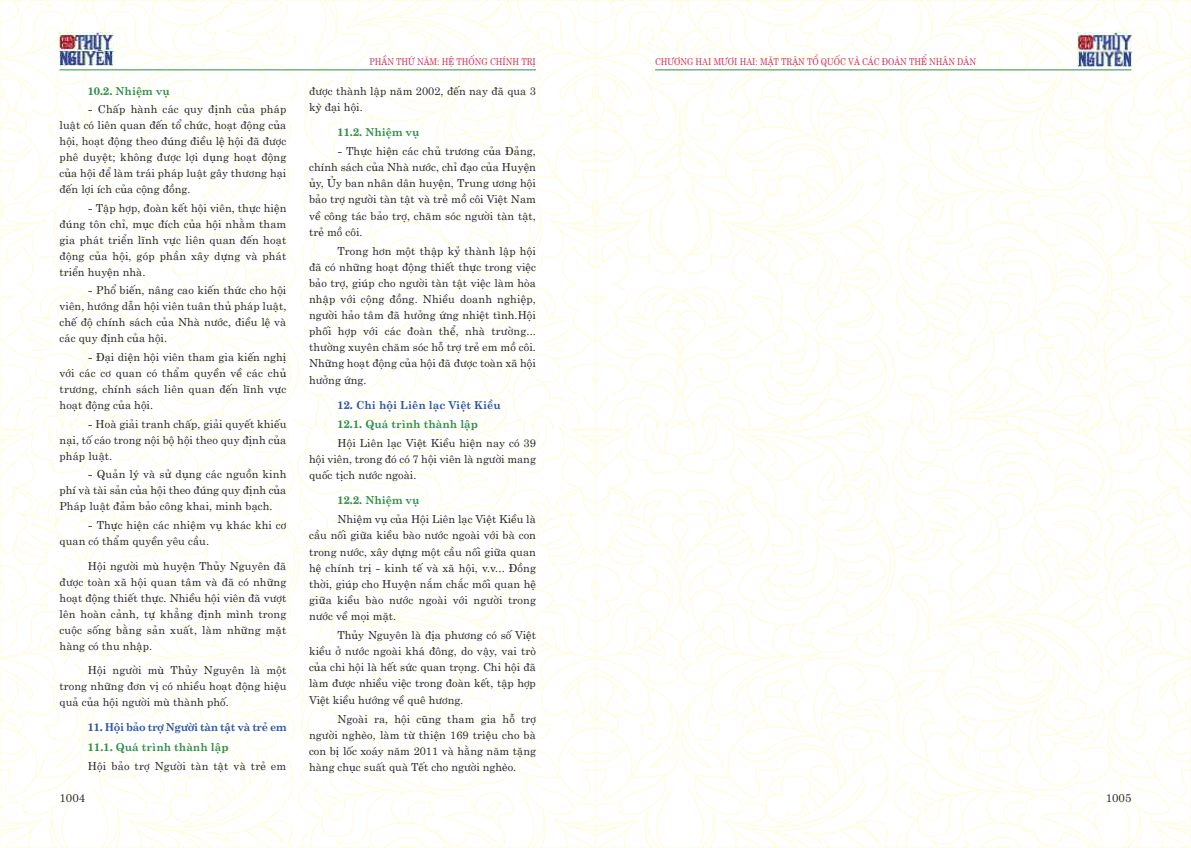
<style>
.page{position:relative;width:1191px;height:848px;background:#fff}
.page>*{position:absolute;margin:0;border:0;box-sizing:border-box;transform-origin:0 0}
.t1{font:11.5px "UTM Centur";color:#272627}
.t2{font:11px/15.9px "UTM Centur";letter-spacing:.005em;color:#272627;text-align:justify}
.t3{font:700 11px "UTM Centur";letter-spacing:.005em;color:#2f8d4d}
.t4{font:700 11px "UTM Centur";letter-spacing:-.025em;color:#2c54a2}
.t5{font:700 11px "UTM Centur";letter-spacing:.005em;color:#2c54a2}
.t6{font:9.5px "UTM Centur";color:#cd3160;scale:.85 1}
</style>
<div class="page">
<img style="left:0;top:0;width:1191px;height:848px">
<hr style="left:655px;top:70px;width:476px;height:1px;background:#2f8d4d">
<img style="left:1077px;top:33px;width:54px;height:33px">
<img style="left:60px;top:32px;width:53px;height:34px">
<hr style="left:60px;top:69px;width:476px;height:1px;background:#2f8d4d">
<p class="t3" style="left:88px;top:81px;width:83px">10.2. Nhiệm vụ</p>
<p class="t2" style="left:60px;top:100px;width:228px;text-indent:28px">- Chấp hành các quy định của pháp luật có liên quan đến tổ chức, hoạt động của hội, hoạt động theo đúng điều lệ hội đã được phê duyệt; không được lợi dụng hoạt động của hội để làm trái pháp luật gây thương hại đến lợi ích của cộng đồng.</p>
<p class="t2" style="left:60px;top:199px;width:228px;text-indent:28px">- Tập hợp, đoàn kết hội viên, thực hiện đúng tôn chỉ, mục đích của hội nhằm tham gia phát triển lĩnh vực liên quan đến hoạt động của hội, góp phần xây dựng và phát triển huyện nhà.</p>
<p class="t2" style="left:60px;top:281px;width:228px;text-indent:28px">- Phổ biến, nâng cao kiến thức cho hội viên, hướng dẫn hội viên tuân thủ pháp luật, chế độ chính sách của Nhà nước, điều lệ và các quy định của hội.</p>
<p class="t2" style="left:60px;top:348px;width:228px;text-indent:28px">- Đại diện hội viên tham gia kiến nghị với các cơ quan có thẩm quyền về các chủ trương, chính sách liên quan đến lĩnh vực hoạt động của hội.</p>
<p class="t2" style="left:60px;top:414px;width:228px;text-indent:28px">- Hoà giải tranh chấp, giải quyết khiếu nại, tố cáo trong nội bộ hội theo quy định của pháp luật.</p>
<p class="t2" style="left:60px;top:465px;width:228px;text-indent:28px">- Quản lý và sử dụng các nguồn kinh phí và tài sản của hội theo đúng quy định của Pháp luật đảm bảo công khai, minh bạch.</p>
<p class="t2" style="left:60px;top:516px;width:228px;text-indent:28px">- Thực hiện các nhiệm vụ khác khi cơ quan có thẩm quyền yêu cầu.</p>
<p class="t2" style="left:60px;top:556px;width:228px;text-indent:28px">Hội người mù huyện Thủy Nguyên đã được toàn xã hội quan tâm và đã có những hoạt động thiết thực. Nhiều hội viên đã vượt lên hoàn cảnh, tự khẳng định mình trong cuộc sống bằng sản xuất, làm những mặt hàng có thu nhập.</p>
<p class="t2" style="left:60px;top:661px;width:228px;text-indent:28px">Hội người mù Thủy Nguyên là một trong những đơn vị có nhiều hoạt động hiệu quả của hội người mù thành phố.</p>
<p class="t4" style="left:88px;top:717px;width:200px">11. Hội bảo trợ Người tàn tật và trẻ em</p>
<p class="t3" style="left:88px;top:737px;width:142px">11.1. Quá trình thành lập</p>
<p class="t2" style="left:88px;top:756px;width:200px">Hội bảo trợ Người tàn tật và trẻ em</p>
<p class="t1" style="left:60px;top:788px;width:27px">1004</p>
<p class="t6" style="left:369px;top:54px;width:197px">PHẦN THỨ NĂM: HỆ THỐNG CHÍNH TRỊ</p>
<p class="t2" style="left:309px;top:81px;width:228px;line-height:16.2px">được thành lập năm 2002, đến nay đã qua 3 kỳ đại hội.</p>
<p class="t3" style="left:337px;top:122px;width:84px">11.2. Nhiệm vụ</p>
<p class="t2" style="left:309px;top:142px;width:228px;text-indent:28px">- Thực hiện các chủ trương của Đảng, chính sách của Nhà nước, chỉ đạo của Huyện ủy, Ủy ban nhân dân huyện, Trung ương hội bảo trợ người tàn tật và trẻ mồ côi Việt Nam về công tác bảo trợ, chăm sóc người tàn tật, trẻ mồ côi.</p>
<p class="t2" style="left:309px;top:241px;width:228px;text-indent:28px">Trong hơn một thập kỷ thành lập hội đã có những hoạt động thiết thực trong việc bảo trợ, giúp cho người tàn tật việc làm hòa nhập với cộng đồng. Nhiều doanh nghiệp, người hảo tâm đã hưởng ứng nhiệt tình.Hội phối hợp với các đoàn thể, nhà trường... thường xuyên chăm sóc hỗ trợ trẻ em mồ côi.<br>Những hoạt động của hội đã được toàn xã hội hưởng ứng.</p>
<p class="t5" style="left:337px;top:395px;width:165px">12. Chi hội Liên lạc Việt Kiều</p>
<p class="t3" style="left:337px;top:414px;width:142px">12.1. Quá trình thành lập</p>
<p class="t2" style="left:309px;top:433px;width:228px;text-indent:28px">Hội Liên lạc Việt Kiều hiện nay có 39 hội viên, trong đó có 7 hội viên là người mang quốc tịch nước ngoài.</p>
<p class="t3" style="left:337px;top:490px;width:84px">12.2. Nhiệm vụ</p>
<p class="t2" style="left:309px;top:510px;width:228px;text-indent:28px">Nhiệm vụ của Hội Liên lạc Việt Kiều là cầu nối giữa kiều bào nước ngoài với bà con trong nước, xây dựng một cầu nối giữa quan hệ chính trị - kinh tế và xã hội, v.v... Đồng thời, giúp cho Huyện nắm chắc mối quan hệ giữa kiều bào nước ngoài với người trong nước về mọi mặt.</p>
<p class="t2" style="left:309px;top:625px;width:228px;text-indent:28px">Thủy Nguyên là địa phương có số Việt kiều ở nước ngoài khá đông, do vậy, vai trò của chi hội là hết sức quan trọng. Chi hội đã làm được nhiều việc trong đoàn kết, tập hợp Việt kiều hướng về quê hương.</p>
<p class="t2" style="left:309px;top:709px;width:228px;line-height:16.2px;text-indent:28px">Ngoài ra, hội cũng tham gia hỗ trợ người nghèo, làm từ thiện 169 triệu cho bà con bị lốc xoáy năm 2011 và hằng năm tặng hàng chục suất quà Tết cho người nghèo.</p>
<p class="t6" style="left:655px;top:54px;width:379px">CHƯƠNG HAI MƯƠI HAI: MẶT TRẬN TỔ QUỐC VÀ CÁC ĐOÀN THỂ NHÂN DÂN</p>
<p class="t1" style="left:1105px;top:788px;width:27px">1005</p>
</div>
